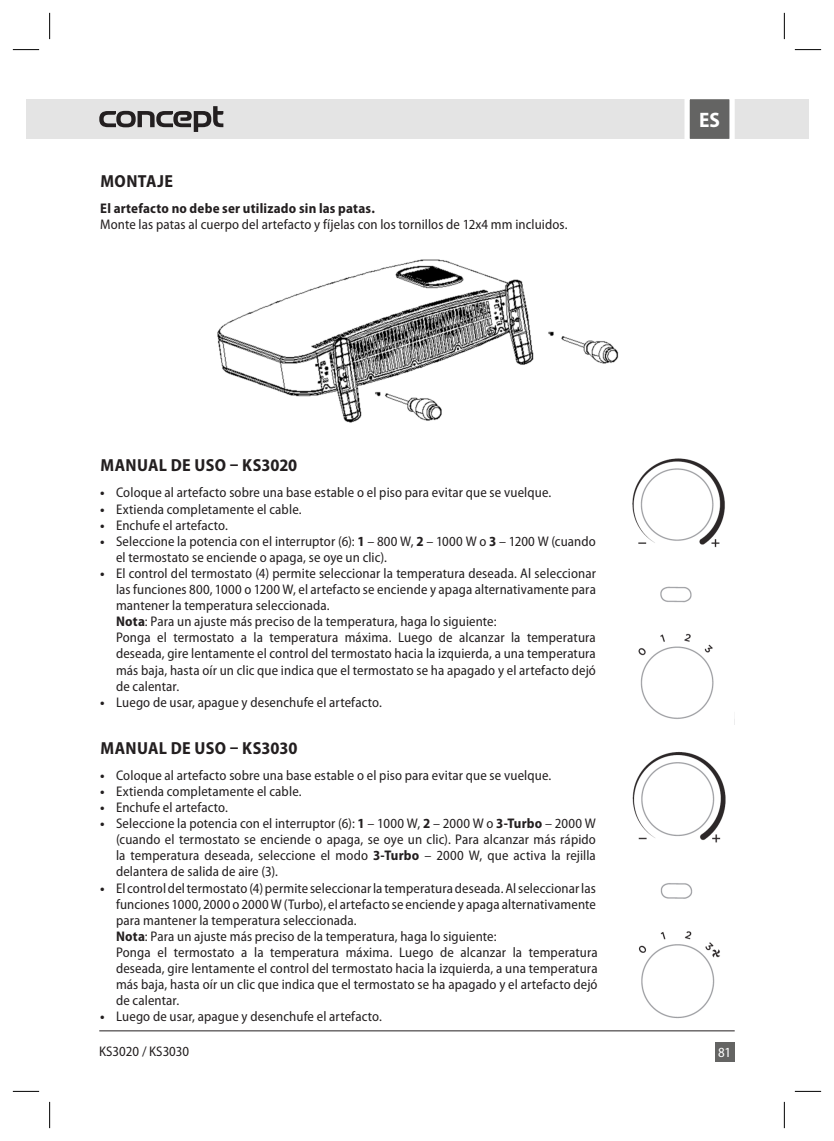
<style>
.page{position:relative;width:834px;height:1141px;background:#fff}
.page>*{position:absolute;margin:0;border:0;box-sizing:border-box;transform-origin:0 0}
.t1{font:700 semi-condensed 21px "Myriad Pro";color:#fff}
.Nadpis_moje_CZ{font:700 semi-condensed 17.5px "Myriad Pro";letter-spacing:.015em;color:#231f20}
.Text_odsazení_na_odr{font:semi-condensed 14px/16.1px "Myriad Pro";letter-spacing:.01em;color:#231f20;text-align:justify}
.Nadpis_moje_CZ-2{font:semi-condensed 14px "Myriad Pro";letter-spacing:.01em;color:#231f20}
.Nadpis_moje_CZ-3{font:700 semi-condensed 14px "Myriad Pro";letter-spacing:.015em;color:#231f20}
.t2{font:semi-condensed 14px "Myriad Pro";color:#fff}
.s1{font-weight:700}
</style>
<div class="page">
<div style="left:27px;top:99px;width:782px;height:40px;background:#e4e4e4"></div>
<div style="left:714px;top:1042px;width:20px;height:20px;background:#646463"></div>
<svg style="left:99px;top:106px;width:124px;height:26px"></svg>
<svg style="left:684px;top:99px;width:51px;height:40px;background:#868686"></svg>
<hr style="left:99px;top:1031px;width:635px;height:1px;background:#231f20">
<img style="left:217px;top:259px;width:402px;height:164px">
<img style="left:632px;top:458px;width:93px;height:261px">
<img style="left:632px;top:751px;width:94px;height:268px">
<svg style="left:13px;top:49px;width:26px;height:1px"></svg>
<svg style="left:794px;top:49px;width:27px;height:1px"></svg>
<svg style="left:13px;top:1091px;width:26px;height:1px"></svg>
<svg style="left:794px;top:1091px;width:27px;height:1px"></svg>
<svg style="left:49px;top:13px;width:1px;height:26px"></svg>
<svg style="left:49px;top:1102px;width:1px;height:26px"></svg>
<svg style="left:783px;top:13px;width:1px;height:26px"></svg>
<svg style="left:783px;top:1102px;width:1px;height:26px"></svg>
<p class="Nadpis_moje_CZ" style="left:100px;top:171px;width:74px">MONTAJE</p>
<p class="Nadpis_moje_CZ-3" style="left:100px;top:200px;width:276px">El artefacto no debe ser utilizado sin las patas.</p>
<p class="Nadpis_moje_CZ-2" style="left:100px;top:217px;width:469px">Monte las patas al cuerpo del artefacto y fíjelas con los tornillos de 12x4 mm incluidos.</p>
<p class="Nadpis_moje_CZ" style="left:100px;top:456px;width:198px">MANUAL DE USO – KS3020</p>
<p class="Text_odsazení_na_odr" style="left:100px;top:485px;width:452px"><span class="s1">•</span> Coloque al artefacto sobre una base estable o el piso para evitar que se vuelque.</p>
<p class="Text_odsazení_na_odr" style="left:100px;top:501px;width:203px"><span class="s1">•</span> Extienda completamente el cable.</p>
<p class="Text_odsazení_na_odr" style="left:100px;top:517px;width:129px"><span class="s1">•</span> Enchufe el artefacto.</p>
<p class="Text_odsazení_na_odr" style="left:116px;top:533px;width:481px;text-indent:-16px"><span class="s1">•</span> Seleccione la potencia con el interruptor (6): <span class="s1">1</span> – 800 W, <span class="s1">2</span> – 1000 W o <span class="s1">3</span> – 1200 W (cuando el termostato se enciende o apaga, se oye un clic).</p>
<p class="Text_odsazení_na_odr" style="left:116px;top:565px;width:481px;text-indent:-16px"><span class="s1">•</span> El control del termostato (4) permite seleccionar la temperatura deseada. Al seleccionar las funciones 800, 1000 o 1200 W, el artefacto se enciende y apaga alternativamente para mantener la temperatura seleccionada.</p>
<p class="Text_odsazení_na_odr" style="left:116px;top:614px;width:382px"><span class="s1">Nota</span>: Para un ajuste más preciso de la temperatura, haga lo siguiente:</p>
<p class="Text_odsazení_na_odr" style="left:116px;top:630px;width:481px">Ponga el termostato a la temperatura máxima. Luego de alcanzar la temperatura deseada, gire lentamente el control del termostato hacia la izquierda, a una temperatura más baja, hasta oír un clic que indica que el termostato se ha apagado y el artefacto dejó de calentar.</p>
<p class="Text_odsazení_na_odr" style="left:100px;top:694px;width:283px"><span class="s1">•</span> Luego de usar, apague y desenchufe el artefacto.</p>
<p class="Nadpis_moje_CZ" style="left:100px;top:738px;width:198px">MANUAL DE USO – KS3030</p>
<p class="Text_odsazení_na_odr" style="left:100px;top:767px;width:452px"><span class="s1">•</span> Coloque al artefacto sobre una base estable o el piso para evitar que se vuelque.</p>
<p class="Text_odsazení_na_odr" style="left:100px;top:783px;width:203px"><span class="s1">•</span> Extienda completamente el cable.</p>
<p class="Text_odsazení_na_odr" style="left:100px;top:800px;width:129px"><span class="s1">•</span> Enchufe el artefacto.</p>
<p class="Text_odsazení_na_odr" style="left:116px;top:816px;width:481px;text-indent:-16px"><span class="s1">•</span> Seleccione la potencia con el interruptor (6): <span class="s1">1</span> – 1000 W, <span class="s1">2</span> – 2000 W o <span class="s1">3-Turbo</span> – 2000 W (cuando el termostato se enciende o apaga, se oye un clic). Para alcanzar más rápido la temperatura deseada, seleccione el modo <span class="s1">3-Turbo</span> – 2000 W, que activa la rejilla delantera de salida de aire (3).</p>
<p class="Text_odsazení_na_odr" style="left:116px;top:880px;width:481px;text-indent:-16px"><span class="s1">•</span> El control del termostato (4) permite seleccionar la temperatura deseada. Al seleccionar las funciones 1000, 2000 o 2000 W (Turbo), el artefacto se enciende y apaga alternativamente para mantener la temperatura seleccionada.</p>
<p class="Text_odsazení_na_odr" style="left:116px;top:928px;width:382px"><span class="s1">Nota</span>: Para un ajuste más preciso de la temperatura, haga lo siguiente:</p>
<p class="Text_odsazení_na_odr" style="left:116px;top:944px;width:483px">Ponga el termostato a la temperatura máxima. Luego de alcanzar la temperatura deseada, gire lentamente el control del termostato hacia la izquierda, a una temperatura más baja, hasta oír un clic que indica que el termostato se ha apagado y el artefacto dejó de calentar.</p>
<p class="Text_odsazení_na_odr" style="left:100px;top:1009px;width:283px"><span class="s1">•</span> Luego de usar, apague y desenchufe el artefacto.</p>
<h1 class="t1" style="left:699px;top:108px;width:22px">ES</h1>
<p class="Text_odsazení_na_odr" style="left:99px;top:1043px;width:91px">KS3020 / KS3030</p>
<p class="t2" style="left:718px;top:1045px;width:14px">81</p>
</div>
